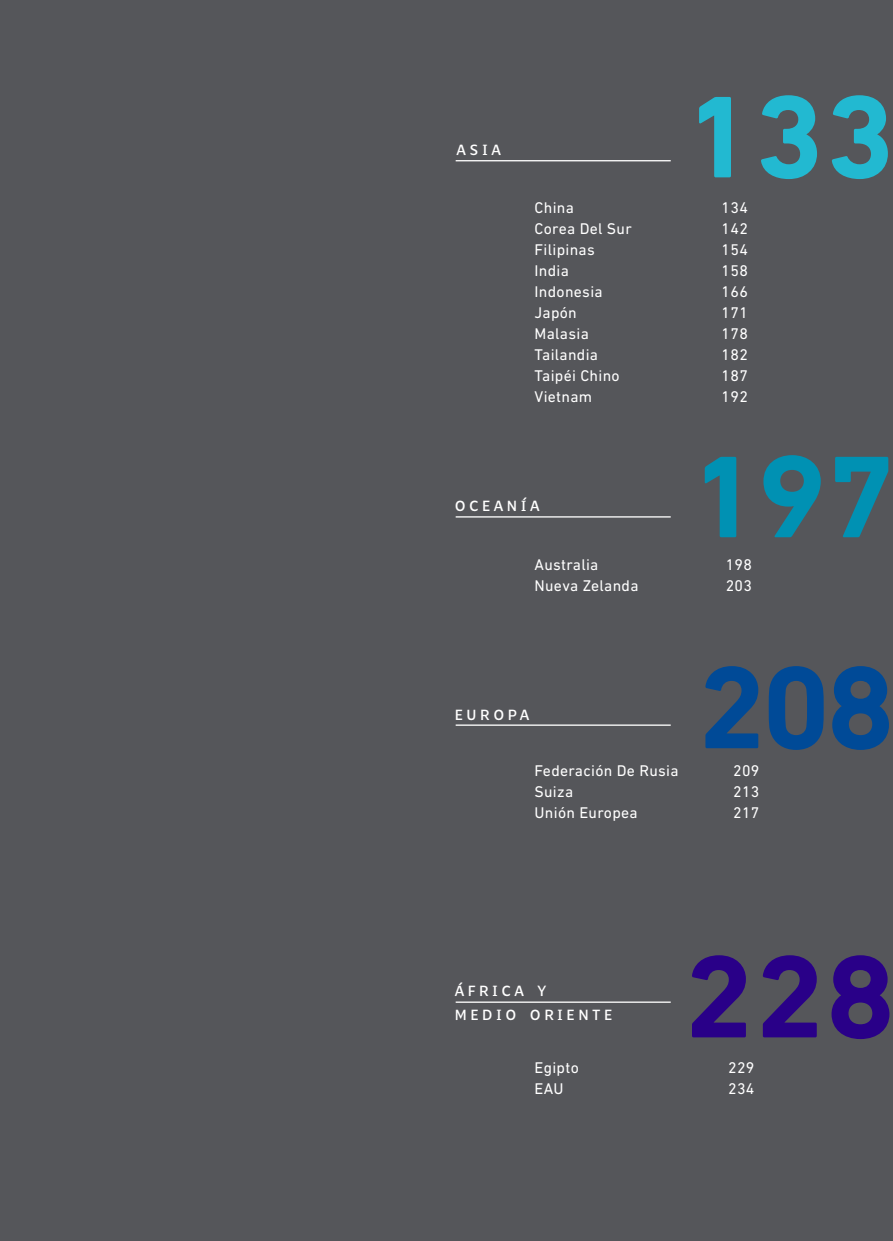
<style>
.page{position:relative;width:893px;height:1241px;background:#fff}
.page>*{position:absolute;margin:0;border:0;box-sizing:border-box;transform-origin:0 0}
.t1{font:500 154px "DIN Next LT Pro";color:#22b9d1}
.t2{font:500 154px "DIN Next LT Pro";color:#0091b3}
.t3{font:500 154px "DIN Next LT Pro";color:#004a97}
.t4{font:500 154px "DIN Next LT Pro";color:#290088}
.t5{font:15.75px "DIN Next LT Pro";letter-spacing:.02em;color:#fff}
.t6{font:14.7px/24.5px "Chilena";letter-spacing:.285em;color:#fff}
</style>
<div class="page">
<div style="left:0;top:0;width:893px;height:1240px;background:#55565a"></div>
<hr style="left:456px;top:160px;width:215px;height:1px;background:#fff">
<hr style="left:456px;top:516px;width:215px;height:1px;background:#fff">
<hr style="left:456px;top:724px;width:215px;height:1px;background:#fff">
<hr style="left:456px;top:1001px;width:215px;height:1px;background:#fff">
<p class="t6" style="left:457px;top:137px;width:45px">ASIA</p>
<p class="t5" style="left:535px;top:198px;width:41px">China</p>
<h1 class="t1" style="left:683px;top:36px;width:214px">133</h1>
<p class="t5" style="left:722px;top:198px;width:28px">134</p>
<p class="t5" style="left:535px;top:219px;width:99px">Corea Del Sur</p>
<p class="t5" style="left:722px;top:219px;width:28px">142</p>
<p class="t5" style="left:535px;top:240px;width:62px">Filipinas</p>
<p class="t5" style="left:722px;top:240px;width:28px">154</p>
<p class="t5" style="left:535px;top:261px;width:36px">India</p>
<p class="t5" style="left:722px;top:261px;width:28px">158</p>
<p class="t5" style="left:535px;top:282px;width:70px">Indonesia</p>
<p class="t5" style="left:722px;top:282px;width:28px">166</p>
<p class="t5" style="left:535px;top:303px;width:44px">Japón</p>
<p class="t5" style="left:722px;top:303px;width:28px">171</p>
<p class="t5" style="left:535px;top:324px;width:56px">Malasia</p>
<p class="t5" style="left:722px;top:324px;width:28px">178</p>
<p class="t5" style="left:535px;top:345px;width:65px">Tailandia</p>
<p class="t5" style="left:722px;top:345px;width:28px">182</p>
<p class="t5" style="left:535px;top:366px;width:87px">Taipéi Chino</p>
<p class="t5" style="left:722px;top:366px;width:28px">187</p>
<p class="t5" style="left:535px;top:387px;width:59px">Vietnam</p>
<p class="t5" style="left:722px;top:387px;width:28px">192</p>
<p class="t6" style="left:455px;top:493px;width:86px">OCEANÍA</p>
<p class="t5" style="left:535px;top:555px;width:65px">Australia</p>
<h1 class="t2" style="left:689px;top:395px;width:208px">197</h1>
<p class="t5" style="left:726px;top:555px;width:28px">198</p>
<p class="t5" style="left:535px;top:576px;width:105px">Nueva Zelanda</p>
<p class="t5" style="left:726px;top:576px;width:28px">203</p>
<p class="t6" style="left:455px;top:702px;width:75px">EUROPA</p>
<p class="t5" style="left:535px;top:761px;width:146px">Federación De Rusia</p>
<h1 class="t3" style="left:697px;top:606px;width:200px">208</h1>
<p class="t5" style="left:733px;top:761px;width:28px">209</p>
<p class="t5" style="left:535px;top:782px;width:40px">Suiza</p>
<p class="t5" style="left:733px;top:782px;width:28px">213</p>
<p class="t5" style="left:535px;top:803px;width:105px">Unión Europea</p>
<p class="t5" style="left:733px;top:803px;width:28px">217</p>
<p class="t6" style="left:455px;top:978px;width:158px">ÁFRICA Y<br>MEDIO ORIENTE</p>
<p class="t5" style="left:535px;top:1057px;width:46px">Egipto</p>
<h1 class="t4" style="left:683px;top:895px;width:214px">228</h1>
<p class="t5" style="left:728px;top:1057px;width:28px">229</p>
<p class="t5" style="left:535px;top:1078px;width:30px">EAU</p>
<p class="t5" style="left:728px;top:1078px;width:28px">234</p>
</div>
